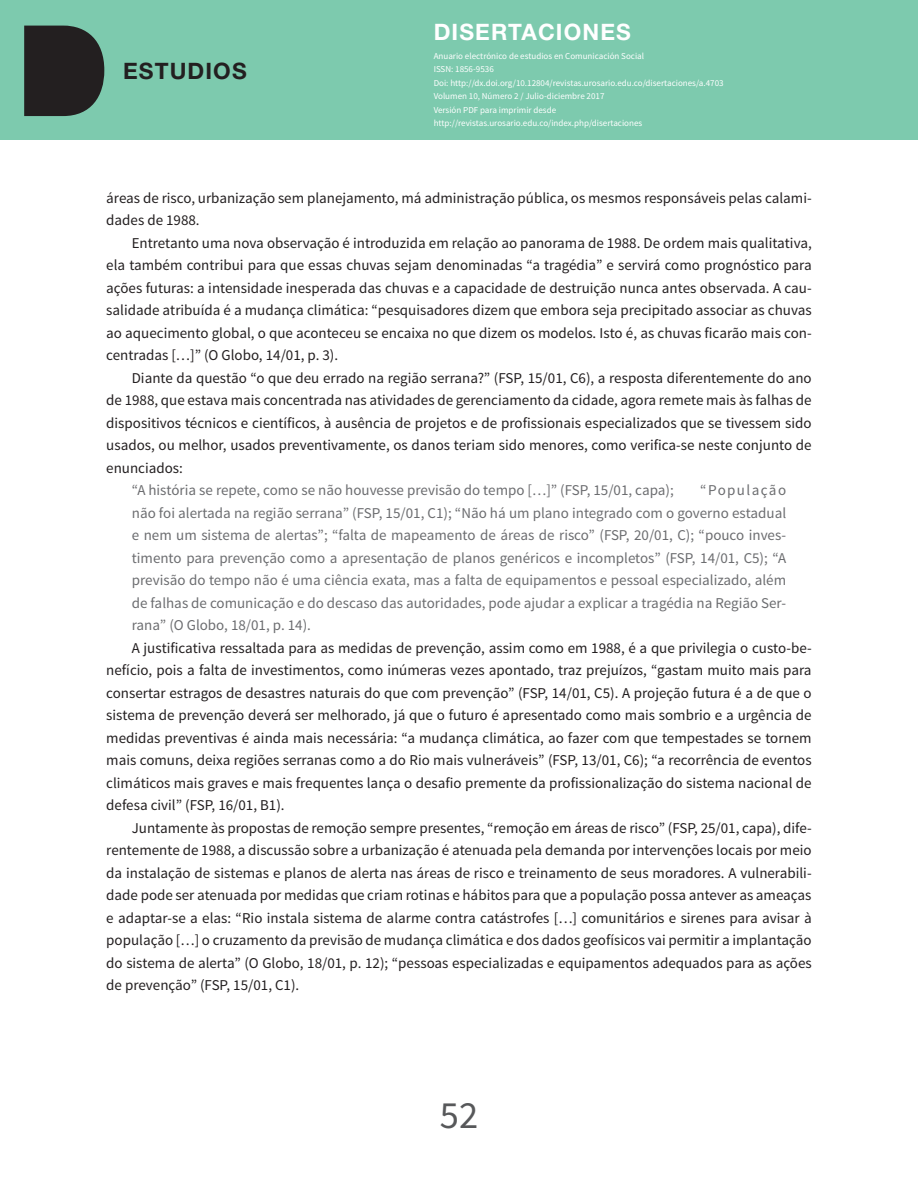
<style>
.page{position:relative;width:918px;height:1188px;background:#fff}
.page>*{position:absolute;margin:0;border:0;box-sizing:border-box;transform-origin:0 0}
.t1{font:38.4px "Source Sans Pro";color:#57585a}
.t2{font:700 22.65px "Helvetica Neue LT Std";letter-spacing:.05em;color:#fff}
.t3{font:700 22.65px "Helvetica Neue LT Std";letter-spacing:.05em;color:#231f20}
.p2{font:15px/22.5px "Source Sans Pro";color:#231f20;text-align:justify}
.cita{font:15px/22.5px "Source Sans Pro";color:#6c6d70;text-align:justify}
.t4{font:9px/13.5px "Source Sans Pro";color:#fff}
.s1{font-style:inherit}
</style>
<div class="page">
<div style="left:0;top:0;width:918px;height:139px;background:#7dcaae"></div>
<svg style="left:24px;top:26px;width:80px;height:90px;background:#2b2e2d"></svg>
<h2 class="t3" style="left:123px;top:57px;width:125px">ESTUDIOS</h2>
<h2 class="t2" style="left:434px;top:18px;width:199px">DISERTACIONES</h2>
<p class="t4" style="left:434px;top:49px;width:292px">Anuario electrónico de estudios en Comunicación Social<br><span class="s1">ISSN</span>: 1856-9536<br>Doi: http://dx.doi.org/10.12804/revistas.urosario.edu.co/disertaciones/a.4703<br>Volumen 10, Número 2 / Julio-diciembre 2017<br>Versión <span class="s1">PDF</span> para imprimir desde http://revistas.urosario.edu.co/index.php/disertaciones</p>
<p class="p2" style="left:106px;top:187px;width:707px">áreas de risco, urbanização sem planejamento, má administração pública, os mesmos responsáveis pelas calami&shy;dades de 1988.</p>
<p class="p2" style="left:106px;top:232px;width:707px;text-indent:26px">Entretanto uma nova observação é introduzida em relação ao panorama de 1988. De ordem mais qualitativa, ela também contribui para que essas chuvas sejam denominadas “a tragédia” e servirá como prognóstico para ações futuras: a intensidade inesperada das chuvas e a capacidade de destruição nunca antes observada. A cau&shy;salidade atribuída é a mudança climática: “pesquisadores dizem que embora seja precipitado associar as chuvas ao aquecimento global, o que aconteceu se encaixa no que dizem os modelos. Isto é, as chuvas ficarão mais con&shy;centradas […]” (O Globo, 14/01, p. 3).</p>
<p class="p2" style="left:106px;top:367px;width:707px;text-indent:26px">Diante da questão “o que deu errado na região serrana?” (<span class="s1">FSP</span>, 15/01, C6), a resposta diferentemente do ano de 1988, que estava mais concentrada nas atividades de gerenciamento da cidade, agora remete mais às falhas de dispositivos técnicos e científicos, à ausência de projetos e de profissionais especializados que se tivessem sido usados, ou melhor, usados preventivamente, os danos teriam sido menores, como verifica-se neste conjunto de enunciados:</p>
<p class="cita" style="left:132px;top:479px;width:543px">“A história se repete, como se não houvesse previsão do tempo […]” (<span class="s1">FSP</span>, 15/01, capa);</p>
<p class="cita" style="left:132px;top:479px;width:656px;text-indent:568px">“População não foi alertada na região serrana” (<span class="s1">FSP</span>, 15/01, C1); “Não há um plano integrado com o governo estadual e nem um sistema de alertas”; “falta de mapeamento de áreas de risco” (<span class="s1">FSP</span>, 20/01, C); “pouco inves&shy;timento para prevenção como a apresentação de planos genéricos e incompletos” (<span class="s1">FSP</span>, 14/01, C5); “A previsão do tempo não é uma ciência exata, mas a falta de equipamentos e pessoal especializado, além de falhas de comunicação e do descaso das autoridades, pode ajudar a explicar a tragédia na Região Ser&shy;rana” (O Globo, 18/01, p. 14).</p>
<p class="p2" style="left:106px;top:637px;width:707px;text-indent:26px">A justificativa ressaltada para as medidas de prevenção, assim como em 1988, é a que privilegia o custo-be&shy;nefício, pois a falta de investimentos, como inúmeras vezes apontado, traz prejuízos, “gastam muito mais para consertar estragos de desastres naturais do que com prevenção” (<span class="s1">FSP</span>, 14/01, C5). A projeção futura é a de que o sistema de prevenção deverá ser melhorado, já que o futuro é apresentado como mais sombrio e a urgência de medidas preventivas é ainda mais necessária: “a mudança climática, ao fazer com que tempestades se tornem mais comuns, deixa regiões serranas como a do Rio mais vulneráveis” (<span class="s1">FSP</span>, 13/01, C6); “a recorrência de eventos climáticos mais graves e mais frequentes lança o desafio premente da profissionalização do sistema nacional de defesa civil” (<span class="s1">FSP</span>, 16/01, B1).</p>
<p class="p2" style="left:106px;top:817px;width:707px;text-indent:26px">Juntamente às propostas de remoção sempre presentes, “remoção em áreas de risco” (<span class="s1">FSP</span>, 25/01, capa), dife&shy;rentemente de 1988, a discussão sobre a urbanização é atenuada pela demanda por intervenções locais por meio da instalação de sistemas e planos de alerta nas áreas de risco e treinamento de seus moradores. A vulnerabili&shy;dade pode ser atenuada por medidas que criam rotinas e hábitos para que a população possa antever as ameaças e adaptar-se a elas: “Rio instala sistema de alarme contra catástrofes […] comunitários e sirenes para avisar à população […] o cruzamento da previsão de mudança climática e dos dados geofísicos vai permitir a implantação do sistema de alerta” (O Globo, 18/01, p. 12); “pessoas especializadas e equipamentos adequados para as ações de prevenção” (<span class="s1">FSP</span>, 15/01, C1).</p>
<h1 class="t1" style="left:440px;top:1092px;width:40px">52</h1>
</div>
